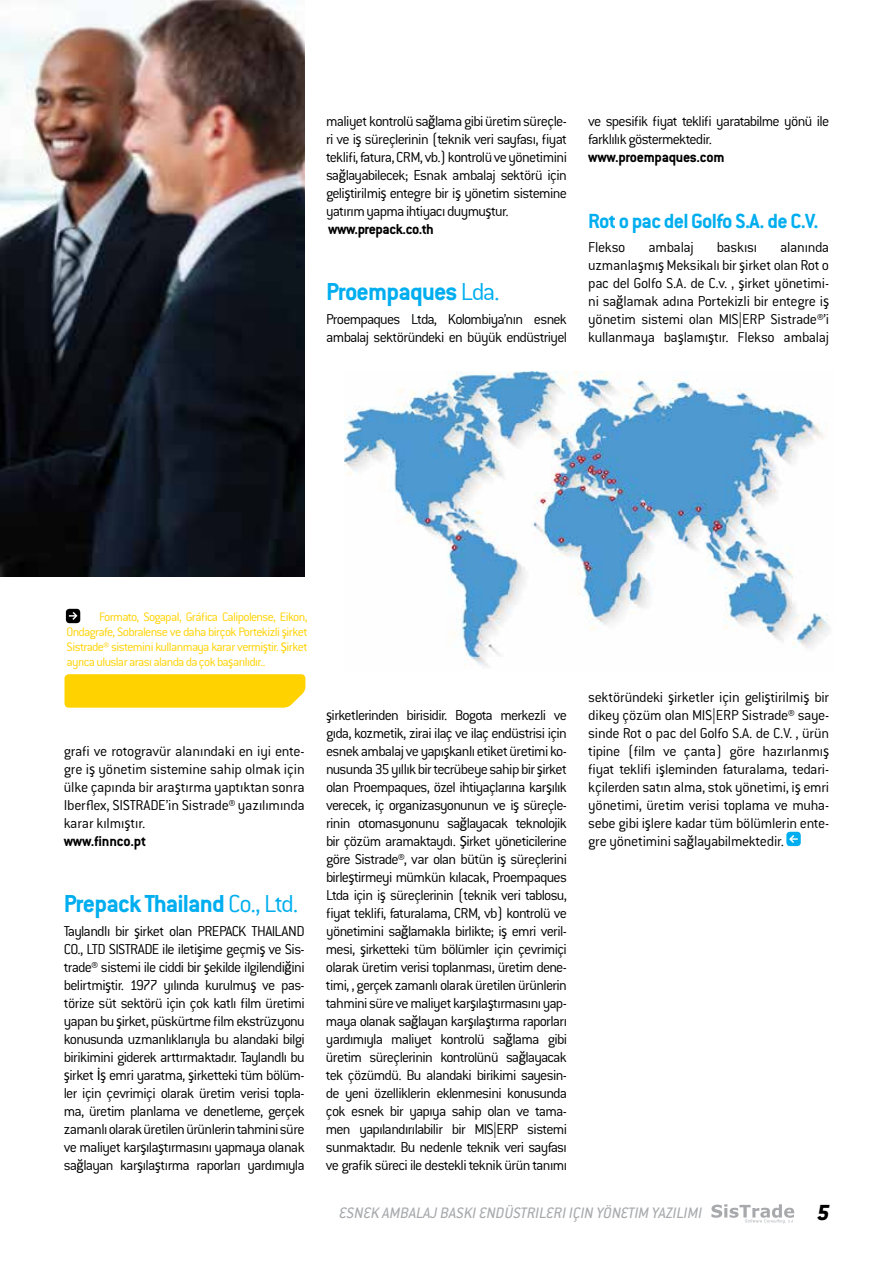
<style>
.page{position:relative;width:893px;height:1263px;background:#fff}
.page>*{position:absolute;margin:0;border:0;box-sizing:border-box;transform-origin:0 0}
.t1{font:700 27px "Conduit ITC Std";letter-spacing:-.03em;color:#00aeef}
.t2{font:italic 800 24px "Conduit ITC Std";color:#000}
.t3{font:700 22.5px "Conduit ITC Std";letter-spacing:-.03em;color:#00aeef}
.t4{font:italic 16.65px "Conduit ITC Std";color:#a7a9ac}
.t5{font:300 15.75px/18px "Conduit ITC Std";letter-spacing:-.03em;color:#000;text-align:justify}
.t6{font:300 15.75px/18px "Conduit ITC Std";letter-spacing:-.005em;color:#000}
.t7{font:700 15.75px "Conduit ITC Std";letter-spacing:-.02em;color:#000}
.t8{font:300 15.75px "Conduit ITC Std";letter-spacing:-.01em;color:#000}
.t9{font:300 13.5px/15px "Conduit ITC Std";letter-spacing:-.035em;color:#ffd200;text-align:justify}
.s1{font-family:"Calibri";font-weight:400}
.s2{font-weight:700}
.s3{font-weight:300}
</style>
<div class="page">
<svg style="left:711px;top:1204px;width:83px;height:19px"></svg>
<img style="left:0;top:0;width:305px;height:577px">
<div style="left:786px;top:832px;width:15px;height:14px;background:#00aeef;border-radius:3px"></div>
<svg style="left:789px;top:835px;width:9px;height:8px"></svg>
<svg style="left:64px;top:674px;width:241px;height:34px;background:#ffd309"></svg>
<div style="left:66px;top:609px;width:14px;height:14px;background:#000;border-radius:3px"></div>
<svg style="left:69px;top:612px;width:9px;height:8px"></svg>
<img style="left:344px;top:372px;width:486px;height:294px">
<p class="t5" style="left:326px;top:112px;width:242px;text-align:left">maliyet kontrolü sa<span class="s1">ğ</span>lama gibi üretim süreçle&shy;ri ve i<span class="s1">ş</span> süreçlerinin (teknik veri sayfası, fiyat teklifi, fatura, CRM, vb.) kontrolü ve yönetimini sa<span class="s1">ğ</span>layabilecek; Esnak ambalaj sektörü için geli<span class="s1">ş</span>tirilmi<span class="s1">ş</span> entegre bir i<span class="s1">ş</span> yönetim sistemine yatırım yapma ihtiyacı duymu<span class="s1">ş</span>tur. <span class="s2">www.prepack.co.th</span></p>
<h1 class="t1" style="left:326px;top:275px;width:175px">Proempaques <span class="s3">Lda.</span></h1>
<p class="t5" style="left:326px;top:310px;width:242px">Proempaques Ltda, Kolombiya’nın esnek ambalaj sektöründeki en büyük endüstriyel</p>
<p class="t5" style="left:588px;top:112px;width:242px">ve spesifik fiyat teklifi yaratabilme yönü ile farklılık göstermektedir.</p>
<p class="t7" style="left:588px;top:148px;width:138px">www.proempaques.com</p>
<h3 class="t3" style="left:588px;top:207px;width:232px">Rot o pac del Golfo S.A. de C.V.</h3>
<p class="t5" style="left:588px;top:238px;width:39px">Flekso</p>
<p class="t8" style="left:648px;top:238px;width:47px">ambalaj</p>
<p class="t8" style="left:717px;top:238px;width:42px">baskısı</p>
<p class="t5" style="left:588px;top:238px;width:242px;text-indent:192px">alanında uzmanla<span class="s1">ş</span>mı<span class="s1">ş</span> Meksikalı bir <span class="s1">ş</span>irket olan Rot o pac del Golfo S.A. de C.v. , <span class="s1">ş</span>irket yönetimi&shy;ni sa<span class="s1">ğ</span>lamak adına Portekizli bir entegre i<span class="s1">ş </span>yönetim sistemi olan MIS|ERP Sistrade®’i kullanmaya ba<span class="s1">ş</span>lamı<span class="s1">ş</span>tır. Flekso ambalaj</p>
<p class="t9" style="left:67px;top:609px;width:242px;text-indent:33px">Formato, Sogapal, Gráfica Calipolense, Eikon, Ondagrafe, Sobralense ve daha birçok Portekizli <span class="s1">ş</span>irket Sistrade® sistemini kullanmaya karar vermi<span class="s1">ş</span>tir. <span class="s1">Ş</span>irket ayrıca uluslar arası alanda da çok ba<span class="s1">ş</span>arılıdır..</p>
<p class="t6" style="left:64px;top:742px;width:242px">grafi ve rotogravür alanındaki en iyi ente&shy;gre i<span class="s1">ş</span> yönetim sistemine sahip olmak için ülke çapında bir ara<span class="s1">ş</span>tırma yaptıktan sonra Iberflex, SISTRADE’in Sistrade® yazılımında karar kılmı<span class="s1">ş</span>tır.<br><span class="s2">www.finnco.pt</span></p>
<h1 class="t1" style="left:64px;top:887px;width:236px">Prepack Thailand <span class="s3">Co., Ltd.</span></h1>
<p class="t5" style="left:64px;top:922px;width:242px">Taylandlı bir <span class="s1">ş</span>irket olan PREPACK THAILAND CO., LTD SISTRADE ile ileti<span class="s1">ş</span>ime geçmi<span class="s1">ş</span> ve Sis&shy;trade® sistemi ile ciddi bir <span class="s1">ş</span>ekilde ilgilendi<span class="s1">ğ</span>ini belirtmi<span class="s1">ş</span>tir. 1977 yılında kurulmu<span class="s1">ş</span> ve pas&shy;törize süt sektörü için çok katlı film üretimi yapan bu <span class="s1">ş</span>irket, püskürtme film ekstrüzyonu konusunda uzmanlıklarıyla bu alandaki bilgi birikimini giderek arttırmaktadır. Taylandlı bu <span class="s1">ş</span>irket <span class="s1">İş</span> emri yaratma, <span class="s1">ş</span>irketteki tüm bölüm&shy;ler için çevrimiçi olarak üretim verisi topla&shy;ma, üretim planlama ve denetleme, gerçek zamanlı olarak üretilen ürünlerin tahmini süre ve maliyet kar<span class="s1">ş</span>ıla<span class="s1">ş</span>tırmasını yapmaya olanak sa<span class="s1">ğ</span>layan kar<span class="s1">ş</span>ıla<span class="s1">ş</span>tırma raporları yardımıyla</p>
<p class="t5" style="left:326px;top:706px;width:242px"><span class="s1">ş</span>irketlerinden birisidir. Bogota merkezli ve gıda, kozmetik, zirai ilaç ve ilaç endüstrisi için esnek ambalaj ve yapı<span class="s1">ş</span>kanlı etiket üretimi ko&shy;nusunda 35 yıllık bir tecrübeye sahip bir <span class="s1">ş</span>irket olan Proempaques, özel ihtiyaçlarına kar<span class="s1">ş</span>ılık verecek, iç organizasyonunun ve i<span class="s1">ş</span> süreçle&shy;rinin otomasyonunu sa<span class="s1">ğ</span>layacak teknolojik bir çözüm aramaktaydı. <span class="s1">Ş</span>irket yöneticilerine göre Sistrade®, var olan bütün i<span class="s1">ş</span> süreçlerini birle<span class="s1">ş</span>tirmeyi mümkün kılacak, Proempaques Ltda için i<span class="s1">ş</span> süreçlerinin (teknik veri tablosu, fiyat teklifi, faturalama, CRM, vb) kontrolü ve yönetimini sa<span class="s1">ğ</span>lamakla birlikte; i<span class="s1">ş</span> emri veril&shy;mesi, <span class="s1">ş</span>irketteki tüm bölümler için çevrimiçi olarak üretim verisi toplanması, üretim dene&shy;timi, , gerçek zamanlı olarak üretilen ürünlerin tahmini süre ve maliyet kar<span class="s1">ş</span>ıla<span class="s1">ş</span>tırmasını yap&shy;maya olanak sa<span class="s1">ğ</span>layan kar<span class="s1">ş</span>ıla<span class="s1">ş</span>tırma raporları yardımıyla maliyet kontrolü sa<span class="s1">ğ</span>lama gibi üretim süreçlerinin kontrolünü sa<span class="s1">ğ</span>layacak tek çözümdü. Bu alandaki birikimi sayesin&shy;de yeni özelliklerin eklenmesini konusunda çok esnek bir yapıya sahip olan ve tama&shy;men yapılandırılabilir bir MIS|ERP sistemi sunmaktadır. Bu nedenle teknik veri sayfası ve grafik süreci ile destekli teknik ürün tanımı</p>
<p class="t5" style="left:588px;top:688px;width:242px">sektöründeki <span class="s1">ş</span>irketler için geli<span class="s1">ş</span>tirilmi<span class="s1">ş</span> bir dikey çözüm olan MIS|ERP Sistrade® saye&shy;sinde Rot o pac del Golfo S.A. de C.V. , ürün tipine (film ve çanta) göre hazırlanmı<span class="s1">ş </span>fiyat teklifi i<span class="s1">ş</span>leminden faturalama, tedari&shy;kçilerden satın alma, stok yönetimi, i<span class="s1">ş</span> emri yönetimi, üretim verisi toplama ve muha&shy;sebe gibi i<span class="s1">ş</span>lere kadar tüm bölümlerin ente&shy;gre yönetimini sa<span class="s1">ğ</span>layabilmektedir.</p>
<p class="t4" style="left:339px;top:1202px;width:364px">ESNEK AMBALAJ BASKI ENDÜSTRILERI IÇIN YÖNETIM YAZILIMI</p>
<h2 class="t2" style="left:817px;top:1198px;width:14px">5</h2>
</div>
